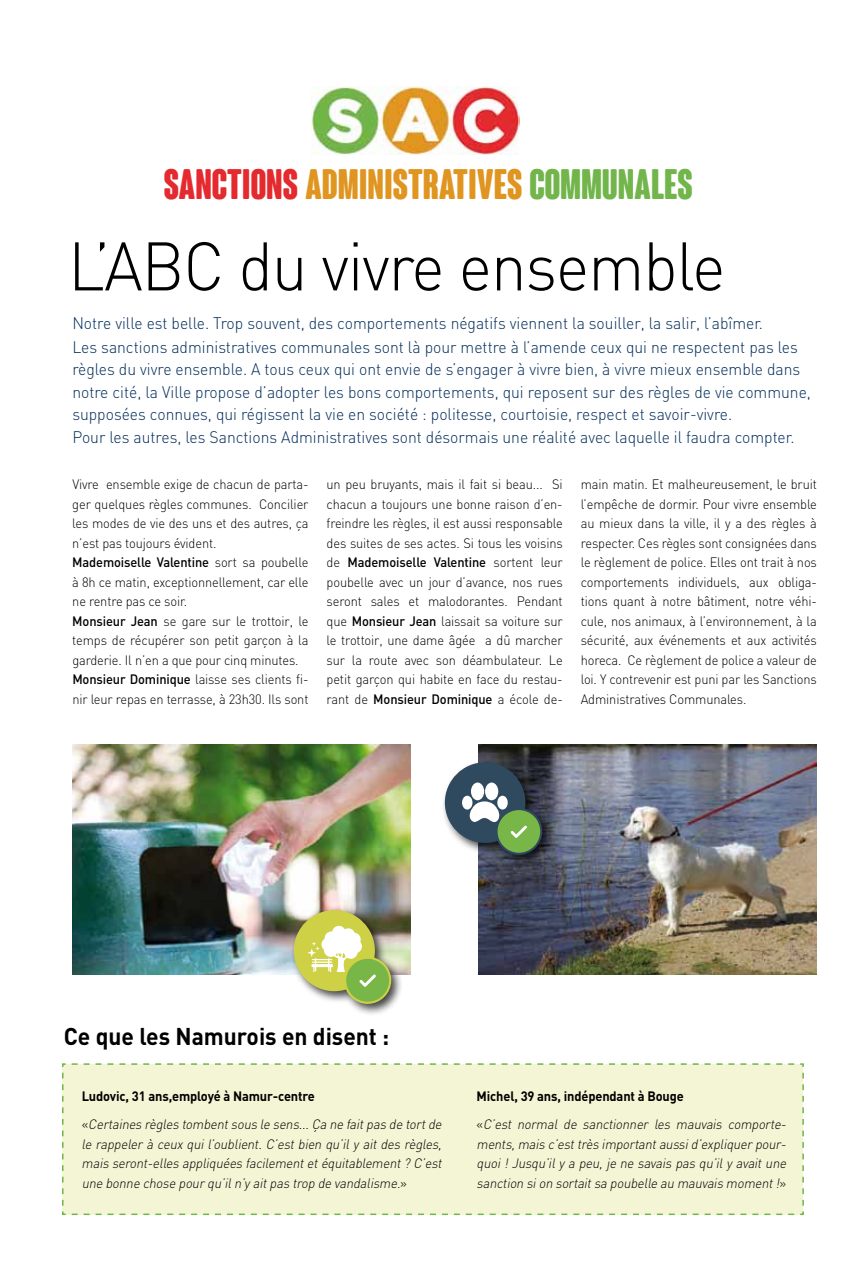
<style>
.page{position:relative;width:851px;height:1276px;background:#fff}
.page>*{position:absolute;margin:0;border:0;box-sizing:border-box;transform-origin:0 0}
.t1{font:300 67.5px "DIN";letter-spacing:-.02em;color:#000;scale:.95 1}
.t2{font:700 condensed 41.55px "Coluna Rounded";color:#e09521}
.t3{font:700 24px "DIN";color:#000;scale:.95 1}
.t4{font:300 16.5px/22.5px "DIN";color:#002c5a;scale:.95 1}
.t5{font:300 13.5px/19.5px "DIN";letter-spacing:-.01em;color:#000;text-align:justify;scale:.95 1}
.t6{font:italic 300 13.5px/19.5px "DIN";color:#000;scale:.95 1}
.s1{color:#e42a2e}
.s2{color:#71b54b}
.s3{font-weight:500}
.s4{font-weight:700;font-style:normal}
.s5{font-style:normal}
</style>
<div class="page">
<div style="left:62px;top:1063px;width:742px;height:152px;background:#f3f5d5"></div>
<img style="left:311px;top:86px;width:209px;height:69px">
<img style="left:72px;top:744px;width:338px;height:230px">
<img style="left:478px;top:744px;width:338px;height:230px">
<div style="left:290px;top:906px;width:113px;height:110px;background:#000;opacity:.74"></div>
<div style="left:294px;top:910px;width:81px;height:81px;background:#ced145;border-radius:50%"></div>
<svg style="left:307px;top:926px;width:84px;height:77px"></svg>
<div style="left:441px;top:758px;width:113px;height:109px;background:#000;opacity:.74"></div>
<div style="left:445px;top:762px;width:80px;height:81px;background:#2f495f;border-radius:50%"></div>
<div style="left:471px;top:782px;width:13px;height:18px;background:#fff;border-radius:50%"></div>
<div style="left:485px;top:782px;width:13px;height:18px;background:#fff;border-radius:50%"></div>
<svg style="left:497px;top:795px;width:10px;height:14px"></svg>
<div style="left:462px;top:795px;width:10px;height:14px;background:#fff;border-radius:50%"></div>
<svg style="left:469px;top:801px;width:73px;height:54px"></svg>
<h2 class="t2" style="left:164px;top:161px;width:530px"><span class="s1">SANCTIONS</span> ADMINISTRATIVES <span class="s2">COMMUNALES</span></h2>
<h1 class="t1" style="left:68px;top:225px;width:693px">L’ABC du vivre ensemble</h1>
<p class="t4" style="left:72px;top:311px;width:765px;line-height:24px">Notre ville est belle. Trop souvent, des comportements négatifs viennent la souiller, la salir, l’abîmer.<br>Les sanctions administratives communales sont là pour mettre à l’amende ceux qui ne respectent pas les</p>
<p class="t4" style="left:72px;top:358px;width:778px">règles du vivre ensemble. A tous ceux qui ont envie de s’engager à vivre bien, à vivre mieux ensemble dans notre cité, la Ville propose d’adopter les bons comportements, qui reposent sur des règles de vie commune, supposées connues, qui régissent la vie en société : politesse, courtoisie, respect et savoir-vivre.<br>Pour les autres, les Sanctions Administratives sont désormais une réalité avec laquelle il faudra compter.</p>
<p class="t5" style="left:72px;top:474px;width:250px;text-align:left">Vivre ensemble exige de chacun de parta&shy;ger quelques règles communes. Concilier les modes de vie des uns et des autres, ça n’est pas toujours évident.<br><span class="s3">Mademoiselle Valentine</span> sort sa poubelle à 8h ce matin, exceptionnellement, car elle ne rentre pas ce soir.<br><span class="s3">Monsieur Jean</span> se gare sur le trottoir, le temps de récupérer son petit garçon à la garderie. Il n’en a que pour cinq minutes.<br><span class="s3">Monsieur Dominique</span> laisse ses clients fi&shy;nir leur repas en terrasse, à 23h30. Ils sont</p>
<p class="t5" style="left:326px;top:474px;width:250px">un peu bruyants, mais il fait si beau... Si chacun a toujours une bonne raison d’en&shy;freindre les règles, il est aussi responsable des suites de ses actes. Si tous les voisins de <span class="s3">Mademoiselle Valentine</span> sortent leur poubelle avec un jour d’avance, nos rues seront sales et malodorantes. Pendant que <span class="s3">Monsieur Jean</span> laissait sa voiture sur le trottoir, une dame âgée a dû marcher sur la route avec son déambulateur. Le petit garçon qui habite en face du restau&shy;rant de <span class="s3">Monsieur Dominique</span> a école de-</p>
<p class="t5" style="left:580px;top:474px;width:250px">main matin. Et malheureusement, le bruit l’empêche de dormir. Pour vivre ensemble au mieux dans la ville, il y a des règles à respecter. Ces règles sont consignées dans le règlement de police. Elles ont trait à nos comportements individuels, aux obliga&shy;tions quant à notre bâtiment, notre véhi&shy;cule, nos animaux, à l’environnement, à la sécurité, aux événements et aux activités horeca. Ce règlement de police a valeur de loi. Y contrevenir est puni par les Sanctions Administratives Communales.</p>
<h3 class="t3" style="left:64px;top:1020px;width:344px">Ce que les Namurois en disent :</h3>
<p class="t6" style="left:82px;top:1082px;width:383px;line-height:28px"><span class="s4">Ludovic, 31 ans,employé à Namur-centre<br></span><span class="s5">«</span> Certaines règles tombent sous le sens... Ça ne fait pas de tort de</p>
<p class="t6" style="left:82px;top:1134px;width:383px;text-align:justify">le rappeler à ceux qui l’oublient. C’est bien qu’il y ait des règles, mais seront-elles appliquées facilement et équitablement ? C’est une bonne chose pour qu’il n’y ait pas trop de vandalisme.<span class="s5">»</span></p>
<p class="t6" style="left:476px;top:1082px;width:330px;line-height:28px"><span class="s4">Michel, 39 ans, indépendant à Bouge<br></span><span class="s5">«</span> C’est normal de sanctionner les mauvais comporte-</p>
<p class="t6" style="left:476px;top:1134px;width:330px;text-align:justify">ments, mais c’est très important aussi d’expliquer pour&shy;quoi ! Jusqu’il y a peu, je ne savais pas qu’il y avait une sanction si on sortait sa poubelle au mauvais moment !<span class="s5">»</span></p>
</div>
